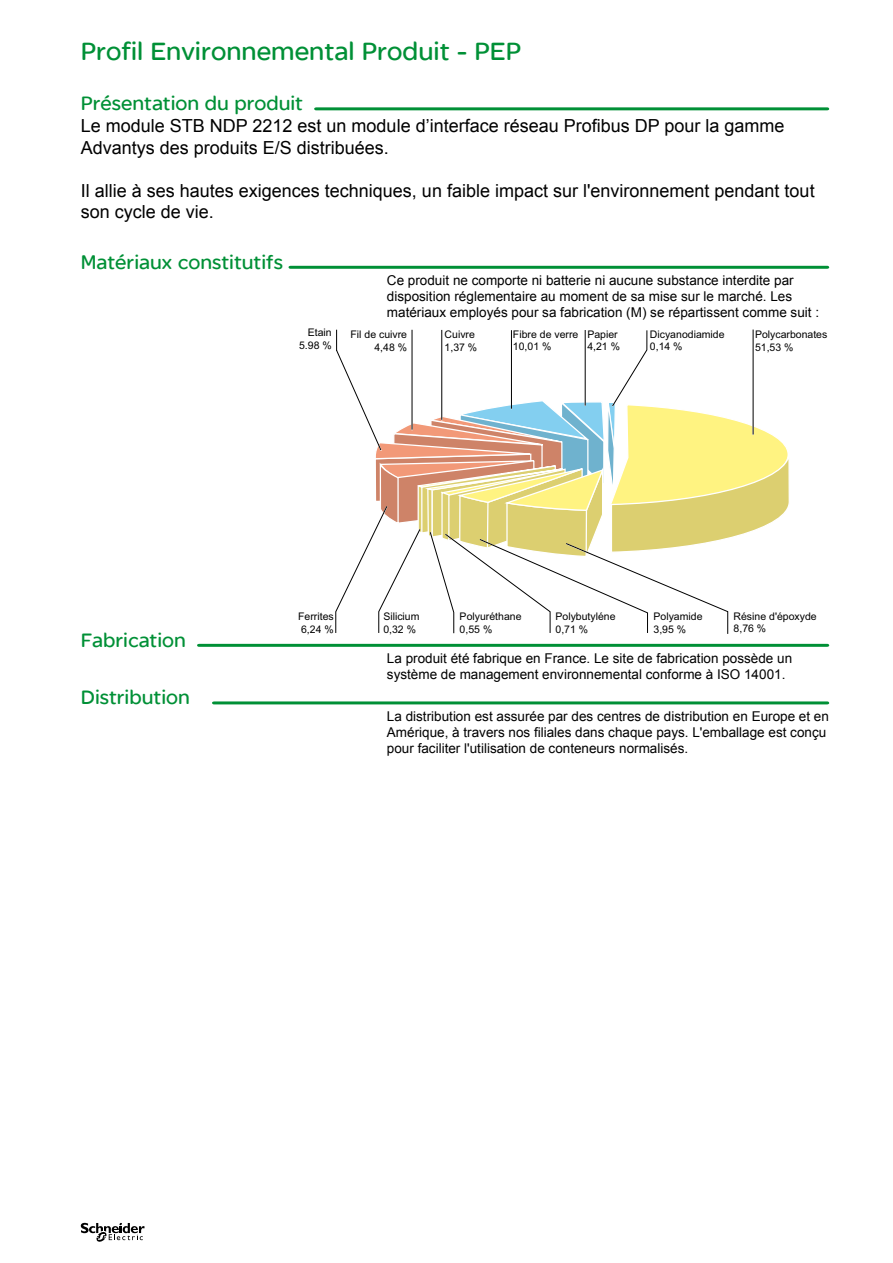
<style>
.page{position:relative;width:893px;height:1263px;background:#fff}
.page>*{position:absolute;margin:0;border:0;box-sizing:border-box;transform-origin:0 0}
.t1{font:27px "SE Optimist Semi";color:#009036}
.t2{font:21px "SE Optimist Semi";color:#009036}
.t3{font:18px/21.6px "Arial";color:#000}
.t4{font:13.5px/16.2px "Arial";color:#000}
.t5{font:10.5px/12.6px "Arial";color:#000}
</style>
<div class="page">
<svg style="left:81px;top:1223px;width:64px;height:19px"></svg>
<svg style="left:314px;top:107px;width:515px;height:3px;background:#209d4f"></svg>
<svg style="left:288px;top:266px;width:541px;height:3px;background:#139845"></svg>
<svg style="left:197px;top:644px;width:632px;height:3px;background:#0e9641"></svg>
<svg style="left:212px;top:701px;width:617px;height:3px;background:#26a054"></svg>
<svg style="left:335px;top:329px;width:454px;height:305px"></svg>
<h1 class="t1" style="left:81px;top:36px;width:442px">Profil Environnemental Produit - PEP</h1>
<h2 class="t2" style="left:81px;top:92px;width:224px">Présentation du produit</h2>
<h3 class="t3" style="left:81px;top:115px;width:705px">Le module STB NDP 2212 est un module d’interface réseau Profibus DP pour la gamme<br>Advantys des produits E/S distribuées.</h3>
<h3 class="t3" style="left:81px;top:180px;width:735px">Il allie à ses hautes exigences techniques, un faible impact sur l'environnement pendant tout son cycle de vie.</h3>
<h2 class="t2" style="left:81px;top:250px;width:204px">Matériaux constitutifs</h2>
<p class="t4" style="left:387px;top:272px;width:434px">Ce produit ne comporte ni batterie ni aucune substance interdite par disposition réglementaire au moment de sa mise sur le marché. Les matériaux employés pour sa fabrication (M) se répartissent comme suit :</p>
<h2 class="t2" style="left:81px;top:628px;width:107px">Fabrication</h2>
<h2 class="t2" style="left:81px;top:686px;width:111px">Distribution</h2>
<p class="t5" style="left:299px;top:327px;width:34px;text-align:right">Etain<br>5.98 %</p>
<p class="t5" style="left:351px;top:328px;width:58px;text-align:right">Fil de cuivre<br>4,48 %</p>
<p class="t5" style="left:445px;top:328px;width:34px">Cuivre<br>1,37 %</p>
<p class="t5" style="left:513px;top:328px;width:67px">Fibre de verre<br>10,01 %</p>
<p class="t5" style="left:587px;top:328px;width:34px">Papier<br>4,21 %</p>
<p class="t5" style="left:650px;top:328px;width:76px">Dicyanodiamide<br>0,14 %</p>
<p class="t5" style="left:755px;top:328px;width:74px">Polycarbonates<br>51,53 %</p>
<p class="t5" style="left:298px;top:610px;width:37px">Ferrites<br>6,24 %</p>
<p class="t5" style="left:383px;top:610px;width:38px">Silicium<br>0,32 %</p>
<p class="t5" style="left:460px;top:610px;width:63px">Polyuréthane<br>0,55 %</p>
<p class="t5" style="left:555px;top:610px;width:62px">Polybutyléne<br>0,71 %</p>
<p class="t5" style="left:654px;top:610px;width:51px">Polyamide<br>3,95 %</p>
<p class="t5" style="left:734px;top:610px;width:85px">Résine d'époxyde<br>8,76 %</p>
<p class="t4" style="left:387px;top:650px;width:407px">La produit été fabrique en France. Le site de fabrication possède un système de management environnemental conforme à ISO 14001.</p>
<p class="t4" style="left:387px;top:708px;width:443px">La distribution est assurée par des centres de distribution en Europe et en<br>Amérique, à travers nos filiales dans chaque pays. L'emballage est conçu pour faciliter l'utilisation de conteneurs normalisés.</p>
</div>
